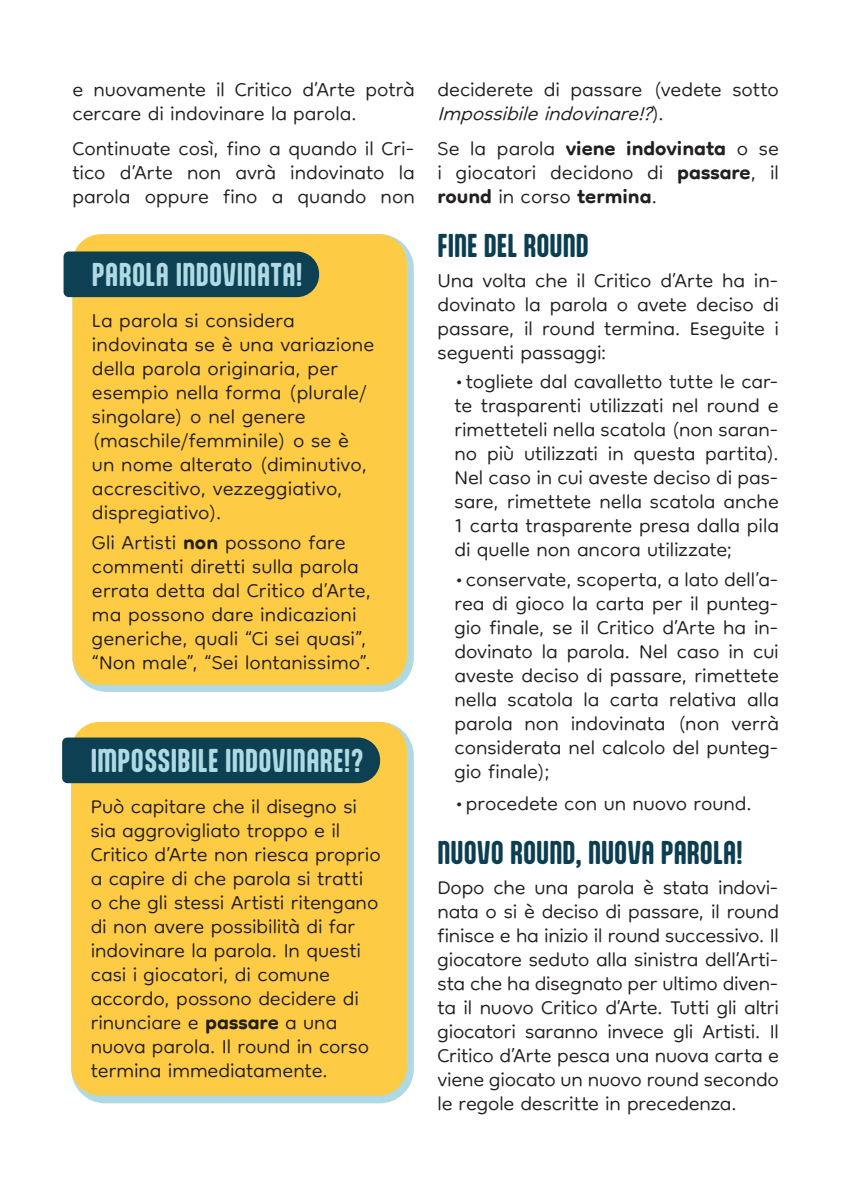
<style>
.page{position:relative;width:851px;height:1191px;background:#fff}
.page>*{position:absolute;margin:0;border:0;box-sizing:border-box;transform-origin:0 0}
.t1{font:300 32px/24px "Dongle";color:#231f20;text-align:justify}
.t2{font:700 28px "Aptly";letter-spacing:.01em;color:#b0dae3}
.t3{font:700 28px "Aptly";color:#0b3e51}
.s1{font-weight:700}
.s2{font-style:italic}
</style>
<div class="page">
<div style="left:72px;top:234px;width:342px;height:458px;background:#b0dae3;border-radius:34px"></div>
<div style="left:72px;top:234px;width:335px;height:451px;background:#fecb45;border-radius:28px"></div>
<div style="left:63px;top:251px;width:256px;height:46px;background:#0e4053"></div>
<div style="left:71px;top:722px;width:343px;height:381px;background:#b0dae3;border-radius:34px"></div>
<div style="left:71px;top:722px;width:336px;height:373px;background:#fecb45;border-radius:28px"></div>
<div style="left:62px;top:737px;width:318px;height:46px;background:#0e4053"></div>
<p class="t1" style="left:72px;top:80px;width:344px">e nuovamente il Critico d’Arte potrà cercare di indovinare la parola.</p>
<p class="t1" style="left:72px;top:139px;width:344px">Continuate così, fino a quando il Cri&shy;tico d’Arte non avrà indovinato la parola oppure fino a quando non</p>
<p class="t2" style="left:92px;top:257px;width:212px">PAROLA INDOVINATA!</p>
<p class="t1" style="left:92px;top:311px;width:284px;text-align:left">La parola si considera indovinata se è una variazione della parola originaria, per esempio nella forma (plurale/ singolare) o nel genere (maschile/femminile) o se è un nome alterato (diminutivo, accrescitivo, vezzeggiativo, dispregiativo).</p>
<p class="t1" style="left:92px;top:533px;width:281px;text-align:left">Gli Artisti <span class="s1">non</span> possono fare commenti diretti sulla parola errata detta dal Critico d’Arte, ma possono dare indicazioni generiche, quali “Ci sei quasi”, “Non male”, “Sei lontanissimo”.</p>
<p class="t2" style="left:91px;top:743px;width:274px">IMPOSSIBILE INDOVINARE!?</p>
<p class="t1" style="left:91px;top:797px;width:291px;text-align:left">Può capitare che il disegno si sia aggrovigliato troppo e il<br>Critico d’Arte non riesca proprio a capire di che parola si tratti o che gli stessi Artisti ritengano di non avere possibilità di far indovinare la parola. In questi casi i giocatori, di comune accordo, possono decidere di rinunciare e <span class="s1">passare</span> a una nuova parola. Il round in corso termina immediatamente.</p>
<p class="t1" style="left:437px;top:80px;width:343px">deciderete di passare (vedete sotto<br><span class="s2">Impossibileindovinare!?</span>) .</p>
<p class="t1" style="left:437px;top:139px;width:343px">Se la parola <span class="s1">viene indovinata</span> o se i giocatori decidono di <span class="s1">passare</span>, il <span class="s1">round</span> in corso <span class="s1">termina</span>.</p>
<p class="t3" style="left:437px;top:228px;width:153px">FINE DEL ROUND</p>
<p class="t1" style="left:437px;top:270px;width:343px">Una volta che il Critico d’Arte ha in&shy;dovinato la parola o avete deciso di passare, il round termina. Eseguite i seguenti passaggi:</p>
<p class="t1" style="left:454px;top:372px;width:326px">•togliete dal cavalletto tutte le car&shy;te trasparenti utilizzati nel round e rimetteteli nella scatola (non saran&shy;no più utilizzati in questa partita).<br>Nel caso in cui aveste deciso di pas&shy;sare, rimettete nella scatola anche 1 carta trasparente presa dalla pila di quelle non ancora utilizzate;</p>
<p class="t1" style="left:454px;top:570px;width:326px">•conservate, scoperta, a lato dell’a&shy;rea di gioco la carta per il punteg&shy;gio finale, se il Critico d’Arte ha in&shy;dovinato la parola. Nel caso in cui aveste deciso di passare, rimettete nella scatola la carta relativa alla parola non indovinata (non verrà considerata nel calcolo del punteg&shy;gio finale);</p>
<p class="t1" style="left:454px;top:793px;width:299px">•procedete con un nuovo round.</p>
<p class="t3" style="left:437px;top:835px;width:307px">NUOVO ROUND, NUOVA PAROLA!</p>
<p class="t1" style="left:437px;top:877px;width:343px">Dopo che una parola è stata indovi&shy;nata o si è deciso di passare, il round finisce e ha inizio il round successivo. Il giocatore seduto alla sinistra dell’Arti&shy;sta che ha disegnato per ultimo diven&shy;ta il nuovo Critico d’Arte. Tutti gli altri giocatori saranno invece gli Artisti. Il Critico d’Arte pesca una nuova carta e viene giocato un nuovo round secondo le regole descritte in precedenza.</p>
</div>
